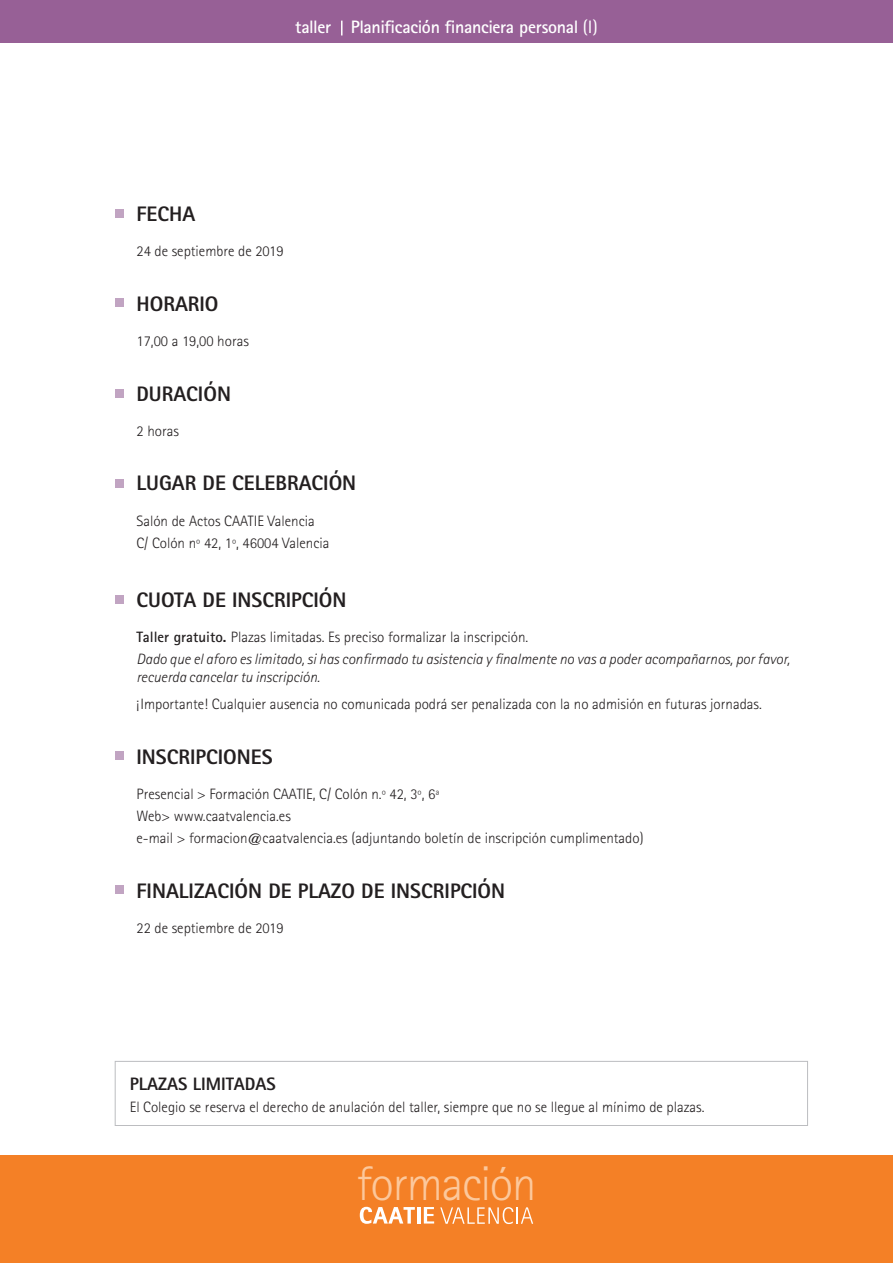
<style>
.page{position:relative;width:893px;height:1263px;background:#fff}
.page>*{position:absolute;margin:0;border:0;box-sizing:border-box;transform-origin:0 0}
.t1{font:300 48.75px "Rotis Sans Serif";letter-spacing:-.025em;color:#fcc89c}
.titulo_4{font:800 21px "Rotis Sans Serif";color:#231f20}
.cabecera_nombre_curs{font:700 18px "Rotis Sans Serif";letter-spacing:-.02em;color:#fff}
.titulo_4-2{font:800 18px "Rotis Sans Serif";color:#231f20}
.cabecera_tipo{font:700 18px "Rotis Sans Serif";letter-spacing:-.025em;color:#fff}
.texto{font:300 15px "Rotis Sans Serif";color:#231f20}
.texto-2{font:italic 300 15px/18px "Rotis Sans Serif";color:#231f20}
.s1{font-weight:400}
.s2{font-weight:700}
</style>
<div class="page">
<div style="left:0;top:1156px;width:893px;height:107px;background:#f48026"></div>
<svg style="left:360px;top:1207px;width:55px;height:17px"></svg>
<hr style="left:417px;top:1207px;width:3px;height:16px;background:#fff">
<svg style="left:424px;top:1207px;width:10px;height:16px"></svg>
<svg style="left:440px;top:1207px;width:93px;height:17px"></svg>
<div style="left:115px;top:209px;width:8px;height:8px;background:#c1a4c2"></div>
<div style="left:0;top:0;width:893px;height:42px;background:#976096"></div>
<div style="left:115px;top:389px;width:8px;height:9px;background:#c1a4c2"></div>
<div style="left:115px;top:299px;width:8px;height:8px;background:#c1a4c2"></div>
<div style="left:115px;top:479px;width:8px;height:9px;background:#c1a4c2"></div>
<div style="left:115px;top:595px;width:8px;height:9px;background:#c1a4c2"></div>
<div style="left:115px;top:1061px;width:693px;height:65px;border:1px solid #bcbdc0"></div>
<div style="left:115px;top:752px;width:8px;height:8px;background:#c1a4c2"></div>
<div style="left:115px;top:885px;width:8px;height:9px;background:#c1a4c2"></div>
<svg style="left:341px;top:21px;width:2px;height:14px"></svg>
<p class="cabecera_tipo" style="left:295px;top:16px;width:37px">taller</p>
<p class="cabecera_nombre_curs" style="left:351px;top:16px;width:249px">Planificación financiera personal <span class="s1">(I)</span></p>
<p class="titulo_4" style="left:136px;top:200px;width:60px">FECHA</p>
<p class="texto" style="left:136px;top:242px;width:149px">24 de septiembre de 2019</p>
<p class="titulo_4" style="left:136px;top:290px;width:84px">HORARIO</p>
<p class="texto" style="left:136px;top:332px;width:114px">17,00 a 19,00 horas</p>
<p class="titulo_4" style="left:136px;top:380px;width:96px">DURACIÓN</p>
<p class="texto" style="left:136px;top:422px;width:44px">2 horas</p>
<p class="titulo_4" style="left:136px;top:470px;width:221px">LUGAR DE CELEBRACIÓN</p>
<p class="texto" style="left:136px;top:512px;width:180px">Salón de Actos CAATIE Valencia</p>
<p class="texto" style="left:136px;top:534px;width:194px">C/ Colón nº 42, 1º, 46004 Valencia</p>
<p class="titulo_4" style="left:136px;top:586px;width:212px">CUOTA DE INSCRIPCIÓN</p>
<p class="texto" style="left:136px;top:628px;width:393px"><span class="s2">Taller gratuito.</span> Plazas limitadas. Es preciso formalizar la inscripción.</p>
<p class="texto-2" style="left:136px;top:650px;width:655px">Dado que el aforo es limitado, si has confirmado tu asistencia y finalmente no vas a poder acompañarnos, por favor, recuerda cancelar tu inscripción.</p>
<p class="texto" style="left:136px;top:695px;width:627px">¡Importante! Cualquier ausencia no comunicada podrá ser penalizada con la no admisión en futuras jornadas.</p>
<p class="titulo_4" style="left:136px;top:743px;width:138px">INSCRIPCIONES</p>
<p class="texto" style="left:136px;top:785px;width:304px">Presencial &gt; Formación CAATIE, C/ Colón n.º 42, 3º, 6ª</p>
<p class="texto" style="left:136px;top:807px;width:156px">Web&gt; www.caatvalencia.es</p>
<p class="texto" style="left:136px;top:829px;width:509px">e-mail &gt; formacion@caatvalencia.es (adjuntando boletín de inscripción cumplimentado)</p>
<p class="titulo_4" style="left:136px;top:878px;width:370px">FINALIZACIÓN DE PLAZO DE INSCRIPCIÓN</p>
<p class="texto" style="left:136px;top:919px;width:149px">22 de septiembre de 2019</p>
<p class="titulo_4-2" style="left:130px;top:1072px;width:147px">PLAZAS LIMITADAS</p>
<p class="texto" style="left:130px;top:1098px;width:576px">El Colegio se reserva el derecho de anulación del taller, siempre que no se llegue al mínimo de plazas.</p>
<h1 class="t1" style="left:356px;top:1155px;width:182px">formación</h1>
</div>
